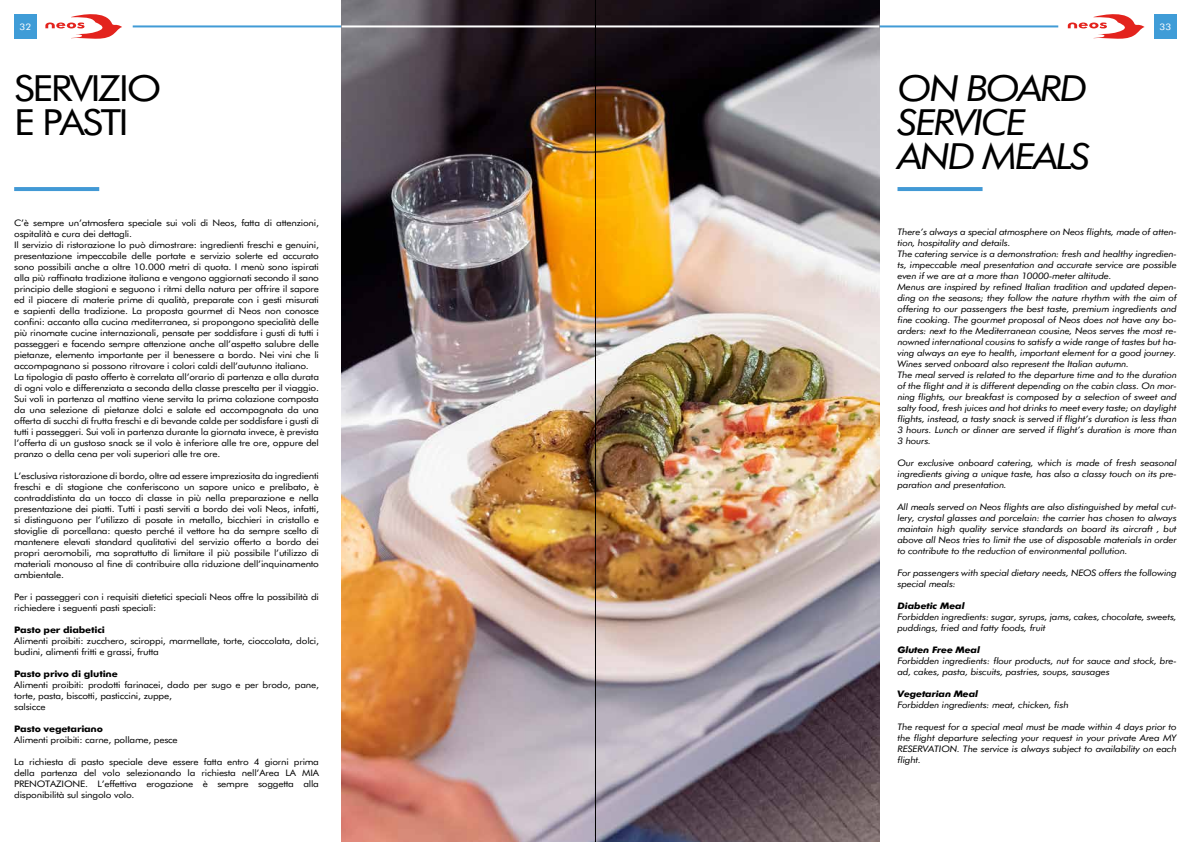
<style>
.page{position:relative;width:1191px;height:842px;background:#fff}
.page>*{position:absolute;margin:0;border:0;box-sizing:border-box;transform-origin:0 0}
.t1{font:italic 40px/34px "Neos";letter-spacing:-.06em;color:#000}
.t2{font:40px/34px "Neos";letter-spacing:-.06em;color:#000}
.t3{font:10px/11px "Neos";letter-spacing:-.02em;color:#000}
.t4{font:italic 10px/11px "Neos";letter-spacing:-.02em;color:#000}
.t5{font:700 10px "Neos";letter-spacing:-.02em;color:#000}
.t6{font:italic 700 10px "Neos";letter-spacing:-.02em;color:#000}
.t7{font:10px "Neos";color:#fff}
</style>
<div class="page">
<div style="left:14px;top:14px;width:23px;height:25px;background:#3f9cd7"></div>
<hr style="left:133px;top:25px;width:925px;height:2px;background:#419bd6">
<div style="left:1154px;top:14px;width:22px;height:25px;background:#3f9cd7"></div>
<svg style="left:45px;top:14px;width:77px;height:25px"></svg>
<svg style="left:1067px;top:14px;width:77px;height:25px"></svg>
<hr style="left:14px;top:187px;width:85px;height:4px;background:#4299d5">
<hr style="left:897px;top:187px;width:85px;height:4px;background:#4299d5">
<img style="left:342px;top:0;width:537px;height:842px">
<hr style="left:342px;top:25px;width:537px;height:2px;background:#fff">
<hr style="left:595px;top:0;width:1px;height:842px;background:#000">
<p class="t7" style="left:20px;top:22px;width:13px">32</p>
<p class="t7" style="left:1159px;top:22px;width:13px">33</p>
<h1 class="t2" style="left:14px;top:71px;width:149px">SERVIZIO<br>E PASTI</h1>
<h1 class="t1" style="left:897px;top:71px;width:195px">ON BOARD<br>SERVICE<br>AND MEALS</h1>
<p class="t3" style="left:14px;top:217px;width:306px">C’è sempre un’atmosfera speciale sui voli di Neos, fatta di attenzioni, ospitalità e cura dei dettagli.<br>Il servizio di ristorazione lo può dimostrare: ingredienti freschi e genuini, presentazione impeccabile delle portate e servizio solerte ed accurato sono possibili anche a oltre 10.000 metri di quota. I menù sono ispirati alla più raffinata tradizione italiana e vengono aggiornati secondo il sano principio delle stagioni e seguono i ritmi della natura per offrire il sapore ed il piacere di materie prime di qualità, preparate con i gesti misurati e sapienti della tradizione. La proposta gourmet di Neos non conosce confini: accanto alla cucina mediterranea, si propongono specialità delle più rinomate cucine internazionali, pensate per soddisfare i gusti di tutti i passeggeri e facendo sempre attenzione anche all’aspetto salubre delle pietanze, elemento importante per il benessere a bordo. Nei vini che li accompagnano si possono ritrovare i colori caldi dell’autunno italiano.<br>La tipologia di pasto offerto è correlata all’orario di partenza e alla durata di ogni volo e differenziata a seconda della classe prescelta per il viaggio.<br>Sui voli in partenza al mattino viene servita la prima colazione composta da una selezione di pietanze dolci e salate ed accompagnata da una offerta di succhi di frutta freschi e di bevande calde per soddisfare i gusti di tutti i passeggeri. Sui voli in partenza durante la giornata invece, è prevista l’offerta di un gustoso snack se il volo è inferiore alle tre ore, oppure del pranzo o della cena per voli superiori alle tre ore.</p>
<p class="t3" style="left:14px;top:470px;width:306px;text-align:justify">L’esclusiva ristorazione di bordo, oltre ad essere impreziosita da ingredienti freschi e di stagione che conferiscono un sapore unico e prelibato, è contraddistinta da un tocco di classe in più nella preparazione e nella presentazione dei piatti. Tutti i pasti serviti a bordo dei voli Neos, infatti, si distinguono per l’utilizzo di posate in metallo, bicchieri in cristallo e stoviglie di porcellana: questo perché il vettore ha da sempre scelto di mantenere elevati standard qualitativi del servizio offerto a bordo dei propri aeromobili, ma soprattutto di limitare il più possibile l’utilizzo di materiali monouso al fine di contribuire alla riduzione dell’inquinamento ambientale.</p>
<p class="t3" style="left:14px;top:591px;width:306px">Per i passeggeri con i requisiti dietetici speciali Neos offre la possibilità di richiedere i seguenti pasti speciali:</p>
<p class="t5" style="left:14px;top:624px;width:92px">Pasto per diabetici</p>
<p class="t3" style="left:14px;top:635px;width:306px">Alimenti proibiti: zucchero, sciroppi, marmellate, torte, cioccolata, dolci, budini, alimenti fritti e grassi, frutta</p>
<p class="t5" style="left:14px;top:668px;width:105px">Pasto privo di glutine</p>
<p class="t3" style="left:14px;top:679px;width:306px">Alimenti proibiti: prodotti farinacei, dado per sugo e per brodo, pane, torte, pasta, biscotti, pasticcini, zuppe,<br>salsicce</p>
<p class="t5" style="left:14px;top:723px;width:90px">Pasto vegetariano</p>
<p class="t3" style="left:14px;top:734px;width:165px">Alimenti proibiti: carne, pollame, pesce</p>
<p class="t3" style="left:14px;top:756px;width:306px;text-align:justify">La richiesta di pasto speciale deve essere fatta entro 4 giorni prima della partenza del volo selezionando la richiesta nell’Area LA MIA PRENOTAZIONE. L’effettiva erogazione è sempre soggetta alla disponibilità sul singolo volo.</p>
<p class="t4" style="left:897px;top:226px;width:281px">There’s always a special atmosphere on Neos flights, made of atten&shy;tion, hospitality and details.<br>The catering service is a demonstration: fresh and healthy ingredien&shy;ts, impeccable meal presentation and accurate service are possible even if we are at a more than 10000-meter altitude.<br>Menus are inspired by refined Italian tradition and updated depen&shy;ding on the seasons; they follow the nature rhythm with the aim of offering to our passengers the best taste, premium ingredients and fine cooking. The gourmet proposal of Neos does not have any bo&shy;arders: next to the Mediterranean cousine, Neos serves the most re&shy;nowned international cousins to satisfy a wide range of tastes but ha&shy;ving always an eye to health, important element for a good journey.<br>Wines served onboard also represent the Italian autumn.<br>The meal served is related to the departure time and to the duration of the flight and it is different depending on the cabin class. On mor&shy;ning flights, our breakfast is composed by a selection of sweet and salty food, fresh juices and hot drinks to meet every taste; on daylight flights, instead, a tasty snack is served if flight’s duration is less than 3 hours. Lunch or dinner are served if flight’s duration is more than 3 hours.</p>
<p class="t4" style="left:897px;top:457px;width:281px;text-align:justify">Our exclusive onboard catering, which is made of fresh seasonal ingredients giving a unique taste, has also a classy touch on its pre&shy;paration and presentation.</p>
<p class="t4" style="left:897px;top:501px;width:281px;text-align:justify">All meals served on Neos flights are also distinguished by metal cut&shy;lery, crystal glasses and porcelain: the carrier has chosen to always maintain high quality service standards on board its aircraft , but above all Neos tries to limit the use of disposable materials in order to contribute to the reduction of environmental pollution.</p>
<p class="t4" style="left:897px;top:567px;width:281px">For passengers with special dietary needs, NEOS offers the following special meals:</p>
<p class="t6" style="left:897px;top:600px;width:69px">Diabetic Meal</p>
<p class="t4" style="left:897px;top:611px;width:281px">Forbidden ingredients: sugar, syrups, jams, cakes, chocolate, sweets, puddings, fried and fatty foods, fruit</p>
<p class="t6" style="left:897px;top:644px;width:84px">Gluten Free Meal</p>
<p class="t4" style="left:897px;top:655px;width:281px">Forbidden ingredients: flour products, nut for sauce and stock, bre&shy;ad, cakes, pasta, biscuits, pastries, soups, sausages</p>
<p class="t6" style="left:897px;top:688px;width:82px">Vegetarian Meal</p>
<p class="t4" style="left:897px;top:699px;width:173px">Forbidden ingredients: meat, chicken, fish</p>
<p class="t4" style="left:897px;top:721px;width:281px;text-align:justify">The request for a special meal must be made within 4 days prior to the flight departure selecting your request in your private Area MY RESERVATION. The service is always subject to availability on each flight.</p>
</div>
